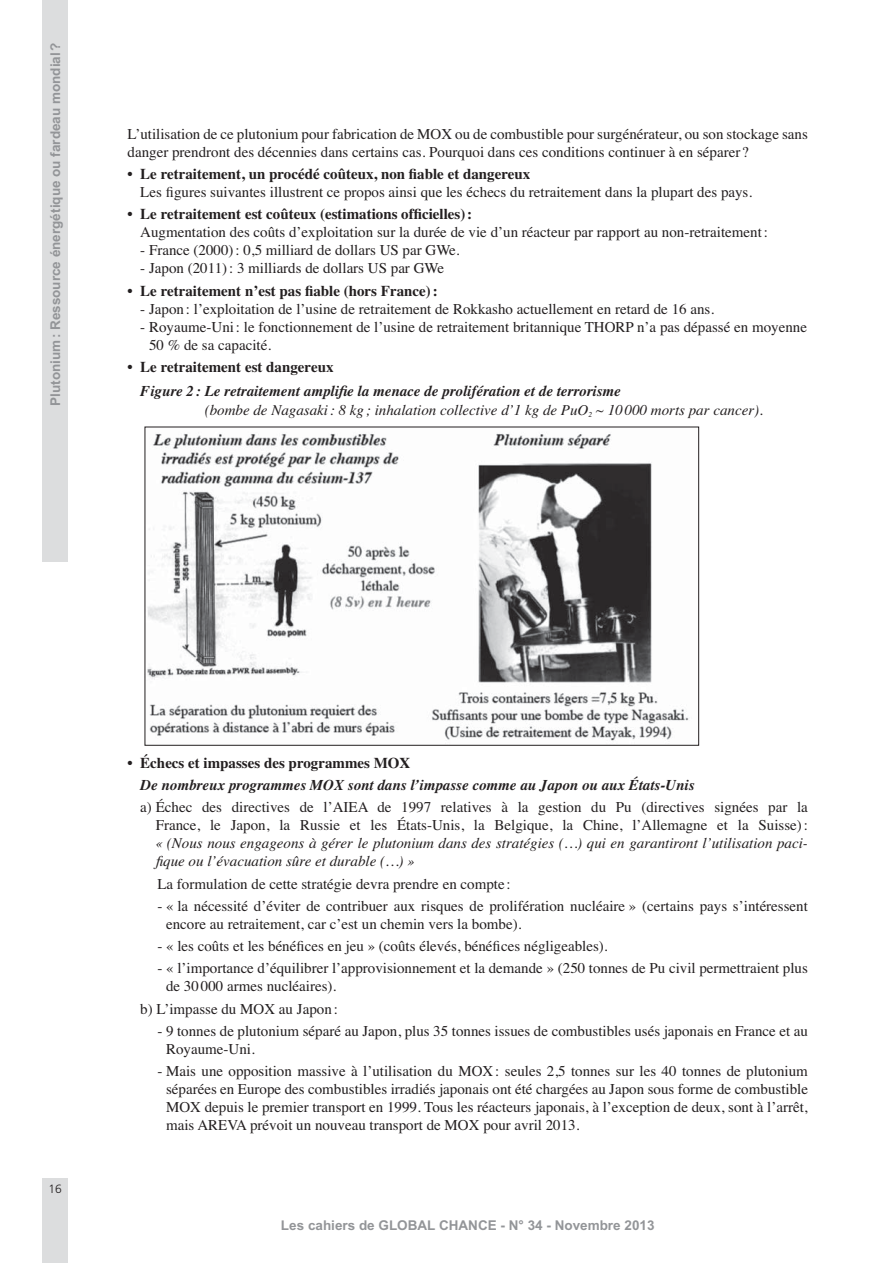
<style>
.page{position:relative;width:893px;height:1263px;background:#fff}
.page>*{position:absolute;margin:0;border:0;box-sizing:border-box;transform-origin:0 0}
.t1{font:15px/18px "Times";color:#231f20}
.t2{font:italic 15px/19.5px "Times";color:#231f20}
.t3{font:700 15px "Times";color:#231f20}
.t4{font:italic 700 15px "Times";color:#231f20}
.t5{font:700 13.5px "Arial";color:#939598}
.t6{font:300 12px "Frutiger";color:#231f20}
.s1{font-weight:700}
</style>
<div class="page">
<div style="left:43px;top:1178px;width:25px;height:85px;background:#dcddde"></div>
<div style="left:43px;top:0;width:25px;height:561px;background:#dcddde"></div>
<img style="left:147px;top:433px;width:542px;height:308px">
<p class="t5" style="left:48px;top:406px;width:365px;rotate:-90deg">Plutonium : Ressource énergétique ou fardeau mondial ?</p>
<p class="t1" style="left:128px;top:126px;width:682px">L’utilisation de ce plutonium pour fabrication de MOX ou de combustible pour surgénérateur, ou son stockage sans danger prendront des décennies dans certains cas. Pourquoi dans ces conditions continuer à en séparer ?</p>
<p class="t3" style="left:128px;top:169px;width:404px">• Le retraitement, un procédé coûteux, non fiable et dangereux</p>
<p class="t1" style="left:140px;top:184px;width:613px">Les figures suivantes illustrent ce propos ainsi que les échecs du retraitement dans la plupart des pays.</p>
<p class="t3" style="left:128px;top:209px;width:346px">• Le retraitement est coûteux (estimations officielles) :</p>
<p class="t1" style="left:140px;top:225px;width:629px">Augmentation des coûts d’exploitation sur la durée de vie d’un réacteur par rapport au non-retraitement :</p>
<p class="t1" style="left:140px;top:243px;width:321px">- France (2000) : 0,5 milliard de dollars US par GWe.</p>
<p class="t1" style="left:140px;top:261px;width:305px">- Japon (2011) : 3 milliards de dollars US par GWe</p>
<p class="t3" style="left:128px;top:285px;width:312px">• Le retraitement n’est pas fiable (hors France) :</p>
<p class="t1" style="left:140px;top:301px;width:575px">- Japon : l’exploitation de l’usine de retraitement de Rokkasho actuellement en retard de 16 ans.</p>
<p class="t1" style="left:149px;top:319px;width:659px;text-indent:-9px">- Royaume-Uni : le fonctionnement de l’usine de retraitement britannique THORP n’a pas dépassé en moyenne<br>50 % de sa capacité.</p>
<p class="t3" style="left:128px;top:361px;width:207px">• Le retraitement est dangereux</p>
<p class="t2" style="left:205px;top:382px;width:560px;text-indent:-64px"><span class="s1">Figure 2 : Le retraitement amplifie la menace de prolifération et de terrorisme<br></span>(bombe de Nagasaki : 8 kg ; inhalation collective d’1 kg de PuO<sub>2</sub> ~ 10 000 morts par cancer).</p>
<p class="t6" style="left:49px;top:1184px;width:15px">16</p>
<p class="t3" style="left:128px;top:757px;width:284px">• Échecs et impasses des programmes MOX</p>
<p class="t4" style="left:140px;top:780px;width:556px">De nombreux programmes MOX sont dans l’impasse comme au Japon ou aux États-Unis</p>
<p class="t1" style="left:140px;top:800px;width:669px;text-align:right">a) Échec des directives de l’AIEA de 1997 relatives à la gestion du Pu (directives signées par la<br>France, le Japon, la Russie et les États-Unis, la Belgique, la Chine, l’Allemagne et la Suisse) :</p>
<p class="t2" style="left:156px;top:836px;width:654px;line-height:18px">« (Nous nous engageons à gérer le plutonium dans des stratégies (…) qui en garantiront l’utilisation paci&shy;fique ou l’évacuation sûre et durable (…) »</p>
<p class="t1" style="left:157px;top:876px;width:355px">La formulation de cette stratégie devra prendre en compte :</p>
<p class="t1" style="left:166px;top:898px;width:643px;text-indent:-9px">- « la nécessité d’éviter de contribuer aux risques de prolifération nucléaire » (certains pays s’intéressent encore au retraitement, car c’est un chemin vers la bombe).</p>
<p class="t1" style="left:157px;top:938px;width:452px">- « les coûts et les bénéfices en jeu » (coûts élevés, bénéfices négligeables).</p>
<p class="t1" style="left:166px;top:961px;width:643px;text-indent:-9px">- « l’importance d’équilibrer l’approvisionnement et la demande » (250 tonnes de Pu civil permettraient plus de 30 000 armes nucléaires).</p>
<p class="t1" style="left:140px;top:1001px;width:199px">b) L’impasse du MOX au Japon :</p>
<p class="t1" style="left:166px;top:1023px;width:643px;text-indent:-9px">- 9 tonnes de plutonium séparé au Japon, plus 35 tonnes issues de combustibles usés japonais en France et au<br>Royaume-Uni.</p>
<p class="t1" style="left:166px;top:1063px;width:643px;text-align:justify;text-indent:-9px">- Mais une opposition massive à l’utilisation du MOX : seules 2,5 tonnes sur les 40 tonnes de plutonium séparées en Europe des combustibles irradiés japonais ont été chargées au Japon sous forme de combustible MOX depuis le premier transport en 1999. Tous les réacteurs japonais, à l’exception de deux, sont à l’arrêt, mais AREVA prévoit un nouveau transport de MOX pour avril 2013.</p>
<p class="t5" style="left:281px;top:1218px;width:375px">Les cahiers de GLOBAL CHANCE - N° 34 - Novembre 2013</p>
</div>
